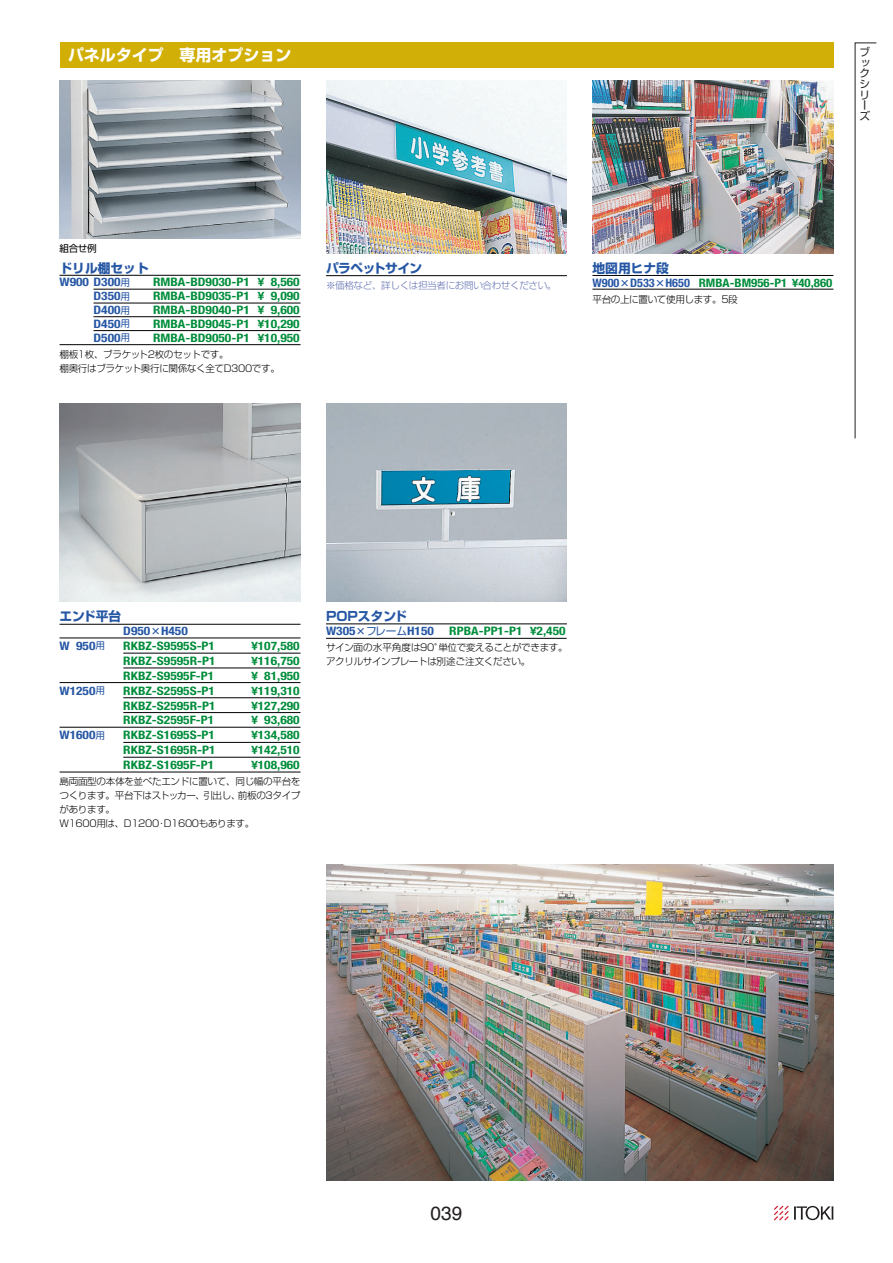
<style>
.page{position:relative;width:893px;height:1263px;background:#fff}
.page>*{position:absolute;margin:0;border:0;box-sizing:border-box;transform-origin:0 0}
.t1{font:19.2px "Helvetica";color:#231f20}
.t2{font:700 15.9px "Shin Go Pr 6 N";color:#fff}
.t3{font:700 12.75px "Shin Go Pr 6 N";color:#2657a4}
.t4{font:700 12.75px "Shin Go Pr 6 N";letter-spacing:-.04em;color:#2657a4}
.t5{font:700 condensed 11.7px "Helvetica Neue";color:#008d3b;scale:1.15 1}
.t6{font:700 condensed 11.7px "Helvetica Neue";color:#2657a4;scale:1.15 1}
.t7{font:700 condensed 11.7px "Helvetica Neue";color:#008d3b;scale:1.1 1}
.t8{font:10.65px/10.6px "Shin Go Pr 6 N";color:#231f20}
.t9{font:300 9.6px/13.8px "Shin Go Pr 6 N";letter-spacing:-.04em;color:#000}
.t10{font:300 9.6px "Shin Go Pr 6 N";letter-spacing:-.04em;color:#6471b2}
.t11{font:9.6px "Shin Go Pr 6 N";color:#000}
.s1{font-family:"Shin Go Pr 6 N";font-weight:400;font-stretch:normal;font-size:9.6px}
.s2{color:#fff}
.s3{color:#2657a4}
.s4{font-family:"Futo Go B101 Pr 6 N";font-stretch:normal;font-size:10.65px;color:#2657a4}
.s5{font-family:"Futo Go B101 Pr 6 N";font-stretch:normal;font-size:10.65px}
.s6{font-family:"Shin Go Pr 6 N";font-weight:400;font-stretch:normal;font-size:10.65px}
</style>
<div class="page">
<div style="left:60px;top:43px;width:773px;height:25px;background:#d1af06"></div>
<hr style="left:60px;top:275px;width:241px;height:1px;background:#000">
<hr style="left:94px;top:289px;width:207px;height:1px;background:#000">
<hr style="left:94px;top:303px;width:207px;height:1px;background:#000">
<hr style="left:94px;top:316px;width:207px;height:1px;background:#000">
<hr style="left:94px;top:330px;width:207px;height:1px;background:#000">
<hr style="left:60px;top:344px;width:241px;height:1px;background:#000">
<hr style="left:326px;top:275px;width:241px;height:1px;background:#000">
<hr style="left:60px;top:624px;width:241px;height:1px;background:#000">
<hr style="left:60px;top:638px;width:241px;height:1px;background:#000">
<hr style="left:123px;top:653px;width:178px;height:1px;background:#000">
<hr style="left:123px;top:668px;width:178px;height:1px;background:#000">
<hr style="left:60px;top:682px;width:241px;height:1px;background:#000">
<hr style="left:123px;top:697px;width:178px;height:1px;background:#000">
<hr style="left:123px;top:712px;width:178px;height:1px;background:#000">
<hr style="left:60px;top:727px;width:241px;height:1px;background:#000">
<hr style="left:123px;top:742px;width:178px;height:1px;background:#000">
<hr style="left:123px;top:757px;width:178px;height:1px;background:#000">
<hr style="left:60px;top:772px;width:241px;height:1px;background:#000">
<hr style="left:326px;top:623px;width:241px;height:1px;background:#000">
<hr style="left:326px;top:638px;width:241px;height:1px;background:#000">
<hr style="left:592px;top:275px;width:241px;height:1px;background:#000">
<hr style="left:592px;top:289px;width:241px;height:1px;background:#000">
<img style="left:60px;top:81px;width:240px;height:157px">
<img style="left:326px;top:81px;width:241px;height:172px">
<img style="left:60px;top:404px;width:240px;height:198px">
<img style="left:326px;top:404px;width:241px;height:198px">
<img style="left:326px;top:865px;width:507px;height:315px">
<img style="left:592px;top:81px;width:241px;height:172px">
<svg style="left:774px;top:1205px;width:59px;height:15px"></svg>
<svg style="left:854px;top:42px;width:23px;height:397px"></svg>
<p class="t2" style="left:68px;top:42px;width:225px">パネルタイプ　専用オプション</p>
<p class="t8" style="left:859px;top:46px;width:12px">ブックシリーズ</p>
<p class="t11" style="left:60px;top:240px;width:39px">組合せ例</p>
<p class="t3" style="left:60px;top:258px;width:91px">ドリル棚セット</p>
<p class="t6" style="left:60px;top:275px;width:63px">W900 D300<span class="s1">用</span></p>
<p class="t5" style="left:153px;top:275px;width:129px">RMBA-BD9030-P1 ¥<span class="s2">1</span>8,560</p>
<p class="t6" style="left:94px;top:289px;width:33px">D350<span class="s1">用</span></p>
<p class="t5" style="left:153px;top:289px;width:129px">RMBA-BD9035-P1 ¥<span class="s2">1</span>9,090</p>
<p class="t6" style="left:94px;top:303px;width:33px">D400<span class="s1">用</span></p>
<p class="t5" style="left:153px;top:303px;width:129px">RMBA-BD9040-P1 ¥<span class="s2">1</span>9,600</p>
<p class="t6" style="left:94px;top:317px;width:33px">D450<span class="s1">用</span></p>
<p class="t5" style="left:153px;top:317px;width:129px">RMBA-BD9045-P1 ¥10,290</p>
<p class="t6" style="left:94px;top:330px;width:33px">D500<span class="s1">用</span></p>
<p class="t5" style="left:153px;top:330px;width:129px">RMBA-BD9050-P1 ¥10,950</p>
<p class="t9" style="left:60px;top:346px;width:222px">棚板1枚、ブラケット2枚のセットです。<br>棚奥行はブラケット奥行に関係なく全てD300です。</p>
<p class="t4" style="left:326px;top:258px;width:98px">パラペットサイン</p>
<p class="t10" style="left:326px;top:277px;width:232px">※価格など、詳しくは担当者にお問い合わせください。</p>
<p class="t3" style="left:592px;top:258px;width:78px">地図用ヒナ段</p>
<p class="t7" style="left:592px;top:275px;width:220px"><span class="s3">W900</span><span class="s4">×</span><span class="s3">D533</span><span class="s4">×</span><span class="s3">H650</span> RMBA-BM956-P1 ¥40,860</p>
<p class="t9" style="left:592px;top:291px;width:147px">平台の上に置いて使用します。5段</p>
<p class="t3" style="left:60px;top:606px;width:63px">エンド平台</p>
<p class="t6" style="left:123px;top:624px;width:58px">D950<span class="s5">×</span>H450</p>
<p class="t6" style="left:60px;top:639px;width:41px">W<span class="s2">1</span>950<span class="s1">用</span></p>
<p class="t5" style="left:123px;top:639px;width:81px">RKBZ-S9595S-P1</p>
<p class="t5" style="left:251px;top:639px;width:44px">¥107,580</p>
<p class="t5" style="left:123px;top:654px;width:82px">RKBZ-S9595R-P1</p>
<p class="t5" style="left:251px;top:654px;width:44px">¥116,750</p>
<p class="t5" style="left:123px;top:668px;width:81px">RKBZ-S9595F-P1</p>
<p class="t5" style="left:251px;top:668px;width:44px">¥<span class="s2">1</span>81,950</p>
<p class="t6" style="left:60px;top:683px;width:41px">W1250<span class="s1">用</span></p>
<p class="t5" style="left:123px;top:683px;width:81px">RKBZ-S2595S-P1</p>
<p class="t5" style="left:251px;top:683px;width:44px">¥119,310</p>
<p class="t5" style="left:123px;top:698px;width:82px">RKBZ-S2595R-P1</p>
<p class="t5" style="left:251px;top:698px;width:44px">¥127,290</p>
<p class="t5" style="left:123px;top:713px;width:81px">RKBZ-S2595F-P1</p>
<p class="t5" style="left:251px;top:713px;width:44px">¥<span class="s2">1</span>93,680</p>
<p class="t6" style="left:60px;top:728px;width:41px">W1600<span class="s1">用</span></p>
<p class="t5" style="left:123px;top:728px;width:81px">RKBZ-S1695S-P1</p>
<p class="t5" style="left:251px;top:728px;width:44px">¥134,580</p>
<p class="t5" style="left:123px;top:743px;width:82px">RKBZ-S1695R-P1</p>
<p class="t5" style="left:251px;top:743px;width:44px">¥142,510</p>
<p class="t5" style="left:123px;top:758px;width:81px">RKBZ-S1695F-P1</p>
<p class="t5" style="left:251px;top:758px;width:44px">¥108,960</p>
<p class="t9" style="left:60px;top:774px;width:242px">島両面型の本体を並べたエンドに置いて、同じ幅の平台をつくります。平台下はストッカー、引出し、前板の3タイプがあります。<br>W1600用は、D1200・D1600もあります。</p>
<p class="t3" style="left:326px;top:606px;width:82px">POPスタンド</p>
<p class="t6" style="left:326px;top:624px;width:95px">W305<span class="s5">×</span><span class="s6">フレーム</span>H150</p>
<p class="t5" style="left:449px;top:624px;width:103px">RPBA-PP1-P1 ¥2,450</p>
<p class="t9" style="left:326px;top:640px;width:243px">サイン面の水平角度は90ﾟ単位で変えることができます。アクリルサインプレートは別途ご注文ください。</p>
<h1 class="t1" style="left:430px;top:1198px;width:33px">039</h1>
</div>
